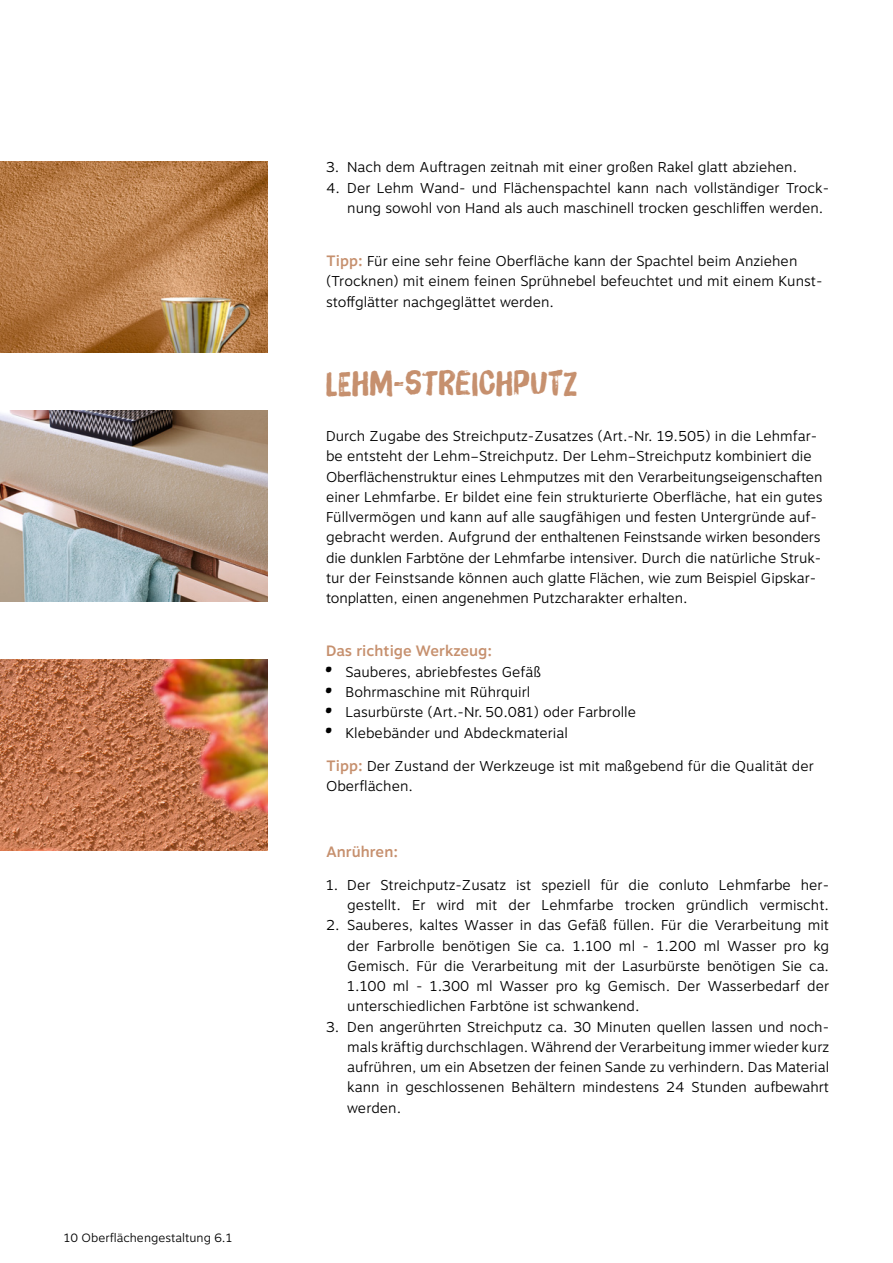
<style>
.page{position:relative;width:893px;height:1263px;background:#fff}
.page>*{position:absolute;margin:0;border:0;box-sizing:border-box;transform-origin:0 0}
.t1{font:33px "Brush Up";letter-spacing:.03em;color:#c6906e}
.t2{font:16.5px/20.2px "Brush Up";color:#000;text-align:justify}
.t3{font:500 15px "Motiva Sans";color:#c6906e}
.t4{font:300 14.25px/20.2px "Motiva Sans";color:#000}
.t5{font:300 12px "Motiva Sans";color:#000}
.s1{font-weight:500;font-size:15px;color:#c6906e}
</style>
<div class="page">
<img style="left:0;top:162px;width:268px;height:191px">
<img style="left:0;top:410px;width:268px;height:192px">
<img style="left:0;top:659px;width:268px;height:191px">
<p class="t5" style="left:64px;top:1229px;width:170px">10 Oberflächengestaltung 6.1</p>
<p class="t4" style="left:326px;top:157px;width:473px">3. Nach dem Auftragen zeitnah mit einer großen Rakel glatt abziehen.</p>
<p class="t4" style="left:347px;top:178px;width:483px;text-indent:-21px">4. Der Lehm Wand- und Flächenspachtel kann nach vollständiger Trock&shy;nung sowohl von Hand als auch maschinell trocken geschliffen werden.</p>
<p class="t4" style="left:326px;top:251px;width:498px"><span class="s1">Tipp:</span> Für eine sehr feine Oberfläche kann der Spachtel beim Anziehen (Trocknen) mit einem feinen Sprühnebel befeuchtet und mit einem Kunst&shy;stoffglätter nachgeglättet werden.</p>
<h1 class="t1" style="left:326px;top:363px;width:253px">LEHM-STREICHPUTZ</h1>
<p class="t4" style="left:326px;top:426px;width:498px">Durch Zugabe des Streichputz-Zusatzes (Art.-Nr. 19.505) in die Lehmfar&shy;be entsteht der Lehm–Streichputz. Der Lehm–Streichputz kombiniert die Oberflächenstruktur eines Lehmputzes mit den Verarbeitungseigenschaften einer Lehmfarbe. Er bildet eine fein strukturierte Oberfläche, hat ein gutes Füllvermögen und kann auf alle saugfähigen und festen Untergründe auf&shy;gebracht werden. Aufgrund der enthaltenen Feinstsande wirken besonders die dunklen Farbtöne der Lehmfarbe intensiver. Durch die natürliche Struk&shy;tur der Feinstsande können auch glatte Flächen, wie zum Beispiel Gipskar&shy;tonplatten, einen angenehmen Putzcharakter erhalten.</p>
<p class="t3" style="left:326px;top:640px;width:168px">Das richtige Werkzeug:</p>
<p class="t4" style="left:345px;top:662px;width:292px">Sauberes, abriebfestes Gefäß Bohrmaschine mit Rührquirl<br>Lasurbürste (Art.-Nr. 50.081) oder Farbrolle Klebebänder und Abdeckmaterial</p>
<p class="t4" style="left:326px;top:755px;width:489px"><span class="s1">Tipp:</span> Der Zustand der Werkzeuge ist mit maßgebend für die Qualität der<br>Oberflächen.</p>
<p class="t2" style="left:326px;top:659px;width:7px">• • • •</p>
<p class="t3" style="left:326px;top:840px;width:74px">Anrühren:</p>
<p class="t4" style="left:326px;top:875px;width:505px;text-align:right">1. Der Streichputz-Zusatz ist speziell für die conluto Lehmfarbe her&shy;gestellt. Er wird mit der Lehmfarbe trocken gründlich vermischt.</p>
<p class="t4" style="left:347px;top:915px;width:483px;text-align:justify;text-indent:-21px">2. Sauberes, kaltes Wasser in das Gefäß füllen. Für die Verarbeitung mit der Farbrolle benötigen Sie ca. 1.100 ml - 1.200 ml Wasser pro kg Gemisch. Für die Verarbeitung mit der Lasurbürste benötigen Sie ca.<br>1.100 ml - 1.300 ml Wasser pro kg Gemisch. Der Wasserbedarf der unterschiedlichen Farbtöne ist schwankend.</p>
<p class="t4" style="left:347px;top:1016px;width:483px;text-align:justify;text-indent:-21px">3. Den angerührten Streichputz ca. 30 Minuten quellen lassen und noch&shy;mals kräftig durchschlagen. Während der Verarbeitung immer wieder kurz aufrühren, um ein Absetzen der feinen Sande zu verhindern. Das Material kann in geschlossenen Behältern mindestens 24 Stunden aufbewahrt werden.</p>
</div>
